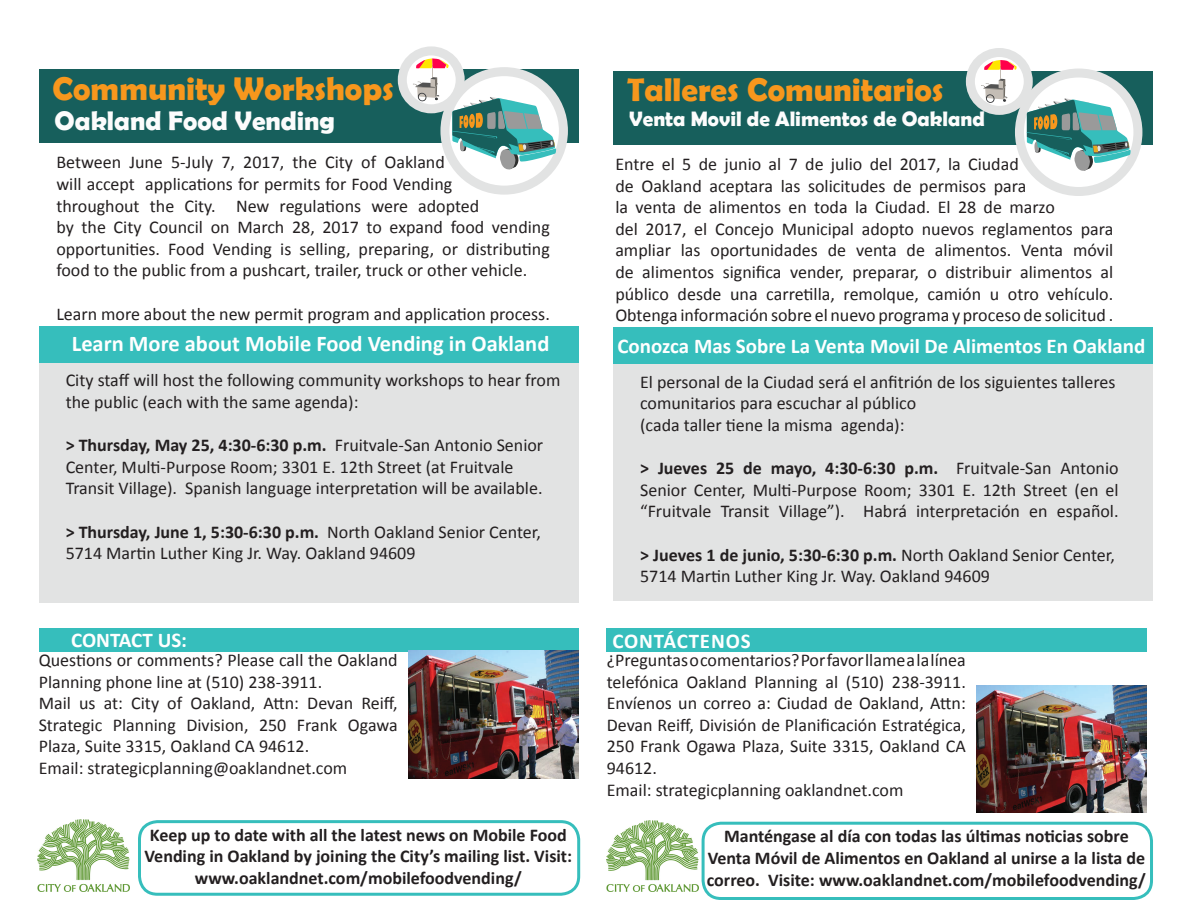
<style>
.page{position:relative;width:1188px;height:918px;background:#fff}
.page>*{position:absolute;margin:0;border:0;box-sizing:border-box;transform-origin:0 0}
.t1{font:700 33px "Berlin Sans FB Demi";color:#f7971d}
.t2{font:700 27px "Berlin Sans FB Demi";color:#fcfcfc}
.t3{font:700 22.5px "Calibri";color:#fff}
.t4{font:700 21px "Calibri";color:#fff}
.t5{font:700 21px "Berlin Sans FB Demi";color:#fcfcfc}
.t6{font:700 21px "Calibri";letter-spacing:.04em;color:#fff}
.t7{font:18px/21.6px "Calibri";color:#231f20}
.t8{font:700 18px/21.6px "Calibri";color:#231f20;text-align:center}
.s1{font-weight:700}
.s2{font-weight:400}
</style>
<div class="page">
<div style="left:39px;top:355px;width:540px;height:248px;background:#e2e3e3"></div>
<div style="left:39px;top:326px;width:540px;height:37px;background:#36bebc"></div>
<div style="left:39px;top:70px;width:540px;height:73px;background:#175f5c"></div>
<svg style="left:445px;top:72px;width:118px;height:118px"></svg>
<div style="left:440px;top:67px;width:128px;height:128px;border:9px solid #e2e3e3;border-radius:50%"></div>
<svg style="left:402px;top:51px;width:58px;height:58px"></svg>
<div style="left:398px;top:46px;width:67px;height:67px;border:9px solid #e2e3e3;border-radius:50%"></div>
<svg style="left:412px;top:58px;width:144px;height:112px"></svg>
<div style="left:39px;top:628px;width:540px;height:24px;background:#36bebc"></div>
<div style="left:138px;top:820px;width:442px;height:76px;border:3px solid #36bebc;border-radius:18px"></div>
<img style="left:409px;top:651px;width:170px;height:127px">
<img style="left:37px;top:820px;width:92px;height:72px">
<div style="left:613px;top:357px;width:540px;height:244px;background:#e2e3e3"></div>
<div style="left:613px;top:328px;width:540px;height:36px;background:#36bebc"></div>
<div style="left:613px;top:71px;width:540px;height:74px;background:#175f5c"></div>
<svg style="left:1019px;top:73px;width:119px;height:119px;fill:#fff"></svg>
<div style="left:1015px;top:69px;width:127px;height:127px;border:9px solid #e2e3e3;border-radius:50%"></div>
<svg style="left:1026px;top:98px;width:105px;height:74px"></svg>
<svg style="left:970px;top:52px;width:58px;height:58px"></svg>
<div style="left:966px;top:48px;width:67px;height:67px;border:9px solid #e2e3e3;border-radius:50%"></div>
<svg style="left:981px;top:60px;width:36px;height:43px;background:#e7cec4"></svg>
<div style="left:607px;top:628px;width:540px;height:24px;background:#36bebc"></div>
<div style="left:702px;top:822px;width:451px;height:78px;border:3px solid #36bebc;border-radius:18px"></div>
<img style="left:607px;top:820px;width:92px;height:72px">
<img style="left:977px;top:686px;width:170px;height:127px">
<p class="t1" style="left:53px;top:70px;width:343px">Community Workshops</p>
<p class="t2" style="left:55px;top:106px;width:282px">Oakland Food Vending</p>
<p class="t7" style="left:56px;top:152px;width:495px">Between June 5-July 7, 2017, the City of Oakland<br>will accept applications for permits for Food Vending<br>throughout the City. New regulations were adopted<br>by the City Council on March 28, 2017 to expand food vending opportunities. Food Vending is selling, preparing, or distributing food to the public from a pushcart, trailer, truck or other vehicle.</p>
<p class="t7" style="left:56px;top:303px;width:495px">Learn more about the new permit program and application process.</p>
<p class="t3" style="left:72px;top:330px;width:479px">Learn More about Mobile Food Vending in Oakland</p>
<p class="t7" style="left:66px;top:370px;width:496px">City staff will host the following community workshops to hear from the public (each with the same agenda):</p>
<p class="t7" style="left:66px;top:435px;width:479px"><span class="s1">&gt; Thursday, May 25, 4:30-6:30 p.m.</span> Fruitvale-San Antonio Senior<br>Center, Multi-Purpose Room; 3301 E. 12th Street (at Fruitvale<br>Transit Village). Spanish language interpretation will be available.</p>
<p class="t8" style="left:66px;top:521px;width:477px">&gt; Thursday, June 1, 5:30-6:30 p.m. <span class="s2">North Oakland Senior Center,</span></p>
<p class="t7" style="left:66px;top:543px;width:351px">5714 Martin Luther King Jr. Way. Oakland 94609</p>
<p class="t4" style="left:71px;top:627px;width:118px">CONTACT US:</p>
<p class="t7" style="left:39px;top:649px;width:361px">Questions or comments? Please call the Oakland<br>Planning phone line at (510) 238-3911.</p>
<p class="t7" style="left:39px;top:692px;width:361px;text-align:justify">Mail us at: City of Oakland, Attn: Devan Reiff, Strategic Planning Division, 250 Frank Ogawa Plaza, Suite 3315, Oakland CA 94612.</p>
<p class="t7" style="left:39px;top:757px;width:310px">Email: strategicplanning@oaklandnet.com</p>
<p class="t8" style="left:145px;top:824px;width:429px">Keep up to date with all the latest news on Mobile Food<br>Vending in Oakland by joining the City’s mailing list. Visit: www.oaklandnet.com/mobilefoodvending/</p>
<p class="t1" style="left:627px;top:71px;width:318px">Talleres Comunitarios</p>
<p class="t5" style="left:629px;top:107px;width:357px">Venta Movil de Alimentos de Oakland</p>
<p class="t7" style="left:615px;top:153px;width:500px">Entre el 5 de junio al 7 de julio del 2017, la Ciudad<br>de Oakland aceptara las solicitudes de permisos para<br>la venta de alimentos en toda la Ciudad. El 28 de marzo<br>del 2017, el Concejo Municipal adopto nuevos reglamentos para ampliar las oportunidades de venta de alimentos. Venta móvil de alimentos significa vender, preparar, o distribuir alimentos al público desde una carretilla, remolque, camión u otro vehículo.</p>
<p class="t7" style="left:615px;top:304px;width:499px">Obtenga información sobre el nuevo programa y proceso de solicitud .</p>
<p class="t4" style="left:618px;top:332px;width:529px">Conozca Mas Sobre La Venta Movil De Alimentos En Oakland</p>
<p class="t7" style="left:640px;top:371px;width:477px">El personal de la Ciudad será el anfitrión de los siguientes talleres comunitarios para escuchar al público</p>
<p class="t7" style="left:640px;top:414px;width:266px">(cada taller tiene la misma agenda):</p>
<p class="t7" style="left:640px;top:458px;width:480px;text-align:justify"><span class="s1">&gt; Jueves 25 de mayo, 4:30-6:30 p.m.</span> Fruitvale-San Antonio Senior Center, Multi-Purpose Room; 3301 E. 12th Street (en el “Fruitvale Transit Village”). Habrá interpretación en español.</p>
<p class="t8" style="left:640px;top:544px;width:476px">&gt; Jueves 1 de junio, 5:30-6:30 p.m. <span class="s2">North Oakland Senior Center,</span></p>
<p class="t7" style="left:640px;top:566px;width:351px">5714 Martin Luther King Jr. Way. Oakland 94609</p>
<p class="t6" style="left:612px;top:627px;width:140px">CONTÁCTENOS</p>
<p class="t7" style="left:607px;top:649px;width:361px">¿Preguntas o comentarios? Por favor llame a la línea telefónica Oakland Planning al (510) 238-3911.</p>
<p class="t7" style="left:607px;top:692px;width:361px;text-align:justify">Envíenos un correo a: Ciudad de Oakland, Attn:<br>Devan Reiff, División de Planificación Estratégica, 250 Frank Ogawa Plaza, Suite 3315, Oakland CA 94612.</p>
<p class="t7" style="left:607px;top:779px;width:298px">Email: strategicplanning oaklandnet.com</p>
<p class="t8" style="left:707px;top:826px;width:441px">Manténgase al día con todas las últimas noticias sobre<br>Venta Móvil de Alimentos en Oakland al unirse a la lista de correo. Visite: www.oaklandnet.com/mobilefoodvending/</p>
</div>
